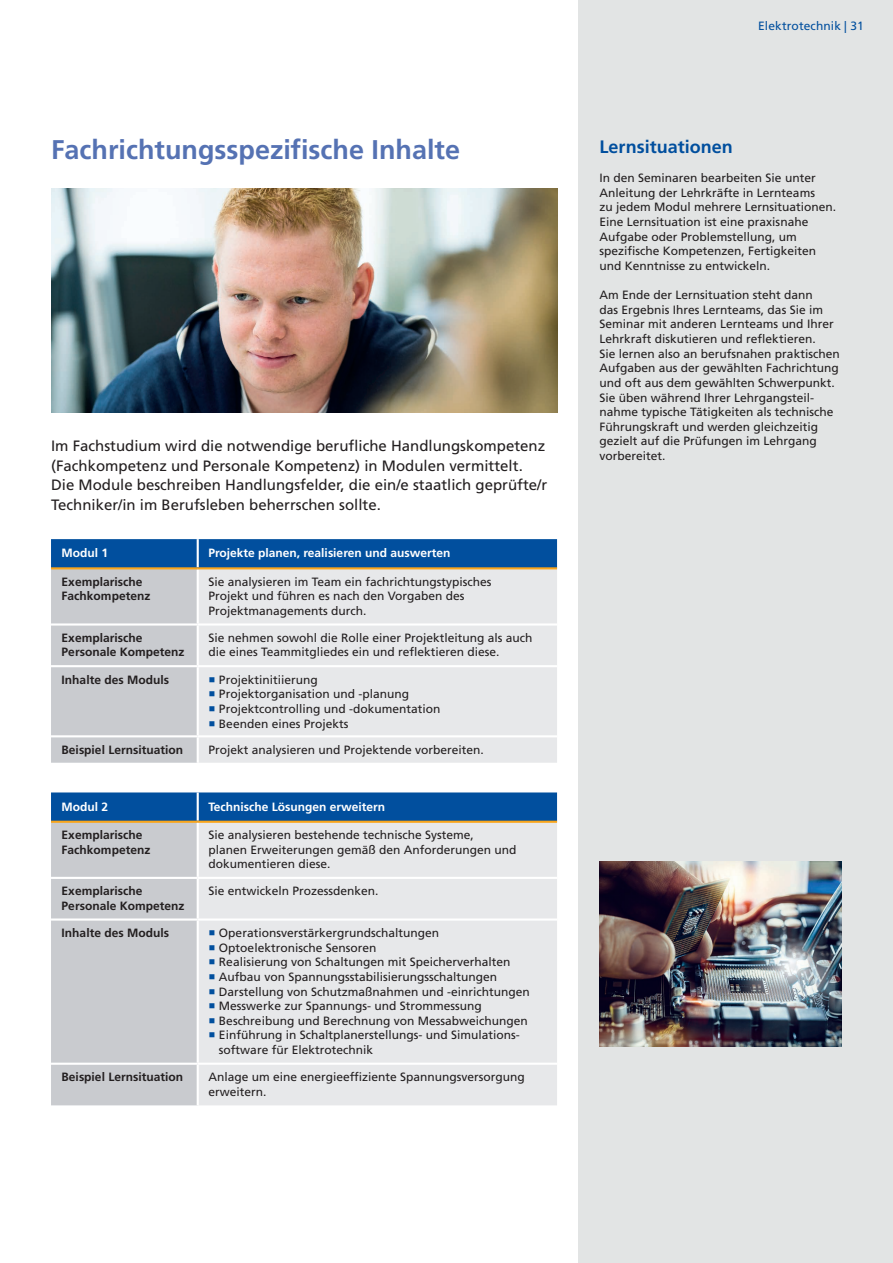
<style>
.page{position:relative;width:893px;height:1263px;background:#fff}
.page>*{position:absolute;margin:0;border:0;box-sizing:border-box;transform-origin:0 0}
.t1{font:700 27px "Frutiger LT Pro";color:#5572b3}
.t2{font:700 18px "Frutiger LT Pro";color:#014f9e}
.t3{font:15px/19.5px "Frutiger LT Pro";color:#231f20}
.t4{font:12px/14.7px "Frutiger LT Pro";color:#231f20}
.t5{font:700 12px/14.4px "Frutiger LT Pro";color:#231f20}
.t6{font:700 12px "Frutiger LT Pro";color:#fff}
.t7{font:12px "Frutiger LT Pro";letter-spacing:.01em;color:#014f9e}
</style>
<div class="page">
<div style="left:578px;top:0;width:315px;height:1263px;background:#e2e4e4"></div>
<img style="left:51px;top:188px;width:506px;height:224px">
<img style="left:600px;top:861px;width:242px;height:185px">
<svg style="left:51px;top:539px;width:506px;height:224px;background:#c3cdd8"></svg>
<svg style="left:51px;top:792px;width:506px;height:313px;background:#cbd2db"></svg>
<h1 class="t1" style="left:51px;top:133px;width:411px">Fachrichtungsspezifische Inhalte</h1>
<p class="t3" style="left:51px;top:436px;width:498px">Im Fachstudium wird die notwendige berufliche Handlungskompetenz (Fachkompetenz und Personale Kompetenz) in Modulen vermittelt.<br>Die Module beschreiben Handlungsfelder, die ein/e staatlich geprüfte/r Techniker/in im Berufsleben beherrschen sollte.</p>
<p class="t6" style="left:62px;top:546px;width:48px">Modul 1</p>
<p class="t6" style="left:208px;top:546px;width:244px">Projekte planen, realisieren und auswerten</p>
<p class="t5" style="left:62px;top:574px;width:90px">Exemplarische<br>Fachkompetenz</p>
<p class="t4" style="left:208px;top:575px;width:285px">Sie analysieren im Team ein fachrichtungstypisches<br>Projekt und führen es nach den Vorgaben des<br>Projektmanagements durch.</p>
<p class="t5" style="left:62px;top:631px;width:124px">Exemplarische<br>Personale Kompetenz</p>
<p class="t4" style="left:208px;top:631px;width:326px">Sie nehmen sowohl die Rolle einer Projektleitung als auch die eines Teammitgliedes ein und reflektieren diese.</p>
<p class="t5" style="left:62px;top:672px;width:109px">Inhalte des Moduls</p>
<p class="t4" style="left:219px;top:672px;width:223px">Projektinitiierung<br>Projektorganisation und -planung<br>Projektcontrolling und -dokumentation<br>Beenden eines Projekts</p>
<p class="t5" style="left:62px;top:742px;width:123px">Beispiel Lernsituation</p>
<p class="t4" style="left:208px;top:742px;width:277px">Projekt analysieren und Projektende vorbereiten.</p>
<p class="t6" style="left:62px;top:799px;width:48px">Modul 2</p>
<p class="t6" style="left:208px;top:799px;width:178px">Technische Lösungen erweitern</p>
<p class="t5" style="left:62px;top:828px;width:90px">Exemplarische<br>Fachkompetenz</p>
<p class="t4" style="left:208px;top:828px;width:310px">Sie analysieren bestehende technische Systeme,<br>planen Erweiterungen gemäß den Anforderungen und dokumentieren diese.</p>
<p class="t5" style="left:62px;top:884px;width:124px">Exemplarische<br>Personale Kompetenz</p>
<p class="t4" style="left:208px;top:884px;width:172px">Sie entwickeln Prozessdenken.</p>
<p class="t5" style="left:62px;top:926px;width:109px">Inhalte des Moduls</p>
<p class="t4" style="left:219px;top:925px;width:312px">Operationsverstärkergrundschaltungen Optoelektronische Sensoren<br>Realisierung von Schaltungen mit Speicherverhalten Aufbau von Spannungsstabilisierungsschaltungen Darstellung von Schutzmaßnahmen und -einrichtungen Messwerke zur Spannungs- und Strommessung Beschreibung und Berechnung von Messabweichungen Einführung in Schaltplanerstellungs- und Simulations&shy;software für Elektrotechnik</p>
<p class="t5" style="left:62px;top:1070px;width:123px">Beispiel Lernsituation</p>
<p class="t4" style="left:208px;top:1070px;width:318px">Anlage um eine energieeffiziente Spannungsversorgung erweitern.</p>
<p class="t7" style="left:758px;top:18px;width:107px">Elektrotechnik | 31</p>
<h2 class="t2" style="left:600px;top:136px;width:135px">Lernsituationen</h2>
<p class="t4" style="left:600px;top:171px;width:238px">In den Seminaren bearbeiten Sie unter Anleitung der Lehrkräfte in Lernteams<br>zu jedem Modul mehrere Lernsituationen.<br>Eine Lernsituation ist eine praxisnahe Aufgabe oder Problemstellung, um spezifische Kompetenzen, Fertigkeiten und Kenntnisse zu entwickeln.</p>
<p class="t4" style="left:600px;top:288px;width:242px">Am Ende der Lernsituation steht dann<br>das Ergebnis Ihres Lernteams, das Sie im Seminar mit anderen Lernteams und Ihrer Lehrkraft diskutieren und reflektieren.<br>Sie lernen also an berufsnahen praktischen Aufgaben aus der gewählten Fachrichtung und oft aus dem gewählten Schwerpunkt.<br>Sie üben während Ihrer Lehrgangsteil&shy;nahme typische Tätigkeiten als technische Führungskraft und werden gleichzeitig gezielt auf die Prüfungen im Lehrgang vorbereitet.</p>
</div>
